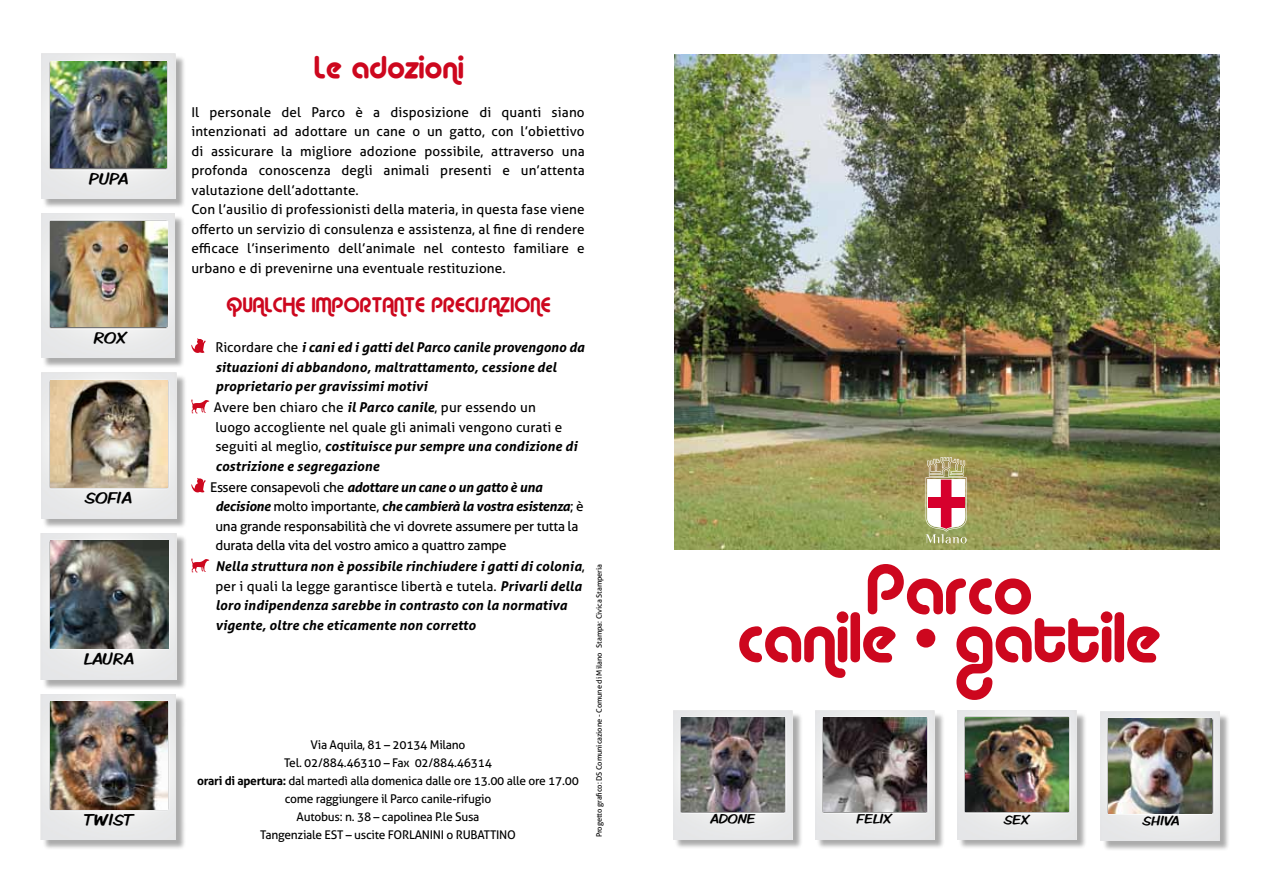
<style>
.page{position:relative;width:1263px;height:893px;background:#fff}
.page>*{position:absolute;margin:0;border:0;box-sizing:border-box;transform-origin:0 0}
.t1{font:70.5px "Alba";letter-spacing:-.01em;color:#cd071e}
.t2{font:31.5px "Alba";color:#cd071e}
.t3{font:21px "Alba";color:#cd071e}
.t4{font:16.5px "Komika Display Kaps";color:#000}
.t5{font:13.5px/19.5px "Aller";letter-spacing:.01em;color:#000}
.t6{font:italic 700 13.5px/19.5px "Aller";letter-spacing:.01em;color:#000}
.t7{font:13.5px/19.5px "Aller";letter-spacing:-.02em;color:#000}
.t8{font:13.5px "Komika Display Kaps";color:#000}
.t9{font:12px/18px "Aller";letter-spacing:-.02em;color:#000;text-align:center}
.t10{font:7.5px "Aller";letter-spacing:-.01em;color:#000}
.s1{font-weight:400;font-style:normal}
.s2{font-weight:700;font-style:italic}
.s3{font-weight:700}
</style>
<div class="page">
<img style="left:674px;top:54px;width:545px;height:496px">
<svg style="left:191px;top:338px;width:15px;height:15px"></svg>
<svg style="left:191px;top:399px;width:18px;height:14px"></svg>
<svg style="left:191px;top:478px;width:15px;height:14px"></svg>
<svg style="left:191px;top:558px;width:18px;height:14px"></svg>
<div style="left:43px;top:374px;width:144px;height:155px;background:#000;opacity:.33"></div>
<img style="left:41px;top:373px;width:135px;height:145px">
<img style="left:50px;top:380px;width:118px;height:107px">
<div style="left:43px;top:55px;width:143px;height:154px;background:#000;opacity:.33"></div>
<img style="left:41px;top:54px;width:134px;height:145px">
<img style="left:50px;top:61px;width:117px;height:107px">
<div style="left:43px;top:215px;width:143px;height:153px;background:#000;opacity:.33"></div>
<img style="left:41px;top:213px;width:134px;height:145px">
<img style="left:50px;top:221px;width:117px;height:106px">
<div style="left:42px;top:695px;width:144px;height:155px;background:#000;opacity:.33"></div>
<img style="left:41px;top:694px;width:135px;height:146px">
<img style="left:50px;top:702px;width:118px;height:107px">
<div style="left:42px;top:534px;width:145px;height:156px;background:#000;opacity:.33"></div>
<img style="left:41px;top:533px;width:135px;height:146px">
<img style="left:50px;top:541px;width:118px;height:107px">
<div style="left:816px;top:712px;width:129px;height:138px;background:#000;opacity:.33"></div>
<img style="left:815px;top:711px;width:119px;height:128px">
<img style="left:823px;top:717px;width:103px;height:95px">
<div style="left:1102px;top:713px;width:128px;height:138px;background:#000;opacity:.33"></div>
<img style="left:1100px;top:712px;width:119px;height:128px">
<img style="left:1108px;top:719px;width:104px;height:94px">
<div style="left:958px;top:712px;width:129px;height:137px;background:#000;opacity:.33"></div>
<img style="left:957px;top:710px;width:119px;height:129px">
<img style="left:965px;top:717px;width:103px;height:95px">
<div style="left:675px;top:712px;width:128px;height:138px;background:#000;opacity:.33"></div>
<img style="left:673px;top:711px;width:119px;height:128px">
<img style="left:681px;top:717px;width:103px;height:95px">
<svg style="left:925px;top:457px;width:42px;height:86px"></svg>
<p class="t4" style="left:89px;top:168px;width:41px">PUPA</p>
<p class="t4" style="left:94px;top:328px;width:34px">ROX</p>
<p class="t4" style="left:85px;top:488px;width:48px">SOFIA</p>
<p class="t4" style="left:84px;top:649px;width:51px">LAURA</p>
<p class="t4" style="left:85px;top:809px;width:41px">TWIST</p>
<h2 class="t2" style="left:313px;top:49px;width:152px">Le adozioni</h2>
<p class="t5" style="left:191px;top:102px;width:395px">Il personale del Parco è a disposizione di quanti siano intenzionati ad adottare un cane o un gatto, con l’obiettivo di assicurare la migliore adozione possibile, attraverso una profonda conoscenza degli animali presenti e un’attenta valutazione dell’adottante.<br>Con l’ausilio di professionisti della materia, in questa fase viene offerto un servizio di consulenza e assistenza, al fine di rendere efficace l’inserimento dell’animale nel contesto familiare e urbano e di prevenirne una eventuale restituzione.</p>
<h3 class="t3" style="left:226px;top:292px;width:326px">QUALCHE IMPORTANTE PRECISAZIONE</h3>
<p class="t6" style="left:215px;top:338px;width:371px"><span class="s1">Ricordare che</span> i cani ed i gatti del Parco canile provengono da situazioni di abbandono, maltrattamento, cessione del proprietario per gravissimi motivi</p>
<p class="t5" style="left:214px;top:398px;width:365px">Avere ben chiaro che <span class="s2">il Parco canile</span>, pur essendo un<br>luogo accogliente nel quale gli animali vengono curati e seguiti al meglio, <span class="s2">costituisce pur sempre una condizione di costrizione e segregazione</span></p>
<p class="t7" style="left:215px;top:477px;width:370px;text-indent:-5px">Essere consapevoli che <span class="s2">adottare un cane o un gatto è una decisione</span> molto importante, <span class="s2">che cambierà la vostra esistenza</span>; è una grande responsabilità che vi dovrete assumere per tutta la durata della vita del vostro amico a quattro zampe</p>
<p class="t6" style="left:215px;top:557px;width:371px">Nella struttura non è possibile rinchiudere i gatti di colonia<span class="s1">, per i quali la legge garantisce libertà e tutela.</span> Privarli della loro indipendenza sarebbe in contrasto con la normativa vigente, oltre che eticamente non corretto</p>
<p class="t9" style="left:197px;top:736px;width:383px">Via Aquila, 81 – 20134 Milano<br>Tel. 02/884.46310 – Fax 02/884.46314<br><span class="s3">orari di apertura:</span> dal martedì alla domenica dalle ore 13.00 alle ore 17.00 come raggiungere il Parco canile-rifugio<br>Autobus: n. 38 – capolinea P.le Susa<br>Tangenziale EST – uscite FORLANINI o RUBATTINO</p>
<p class="t10" style="left:595px;top:837px;width:275px;rotate:-90deg">Progetto grafico: DS Comunicazione - Comune di Milano Stampa: Civica Stamperia</p>
<h1 class="t1" style="left:864px;top:548px;width:169px">Parco</h1>
<h1 class="t1" style="left:735px;top:596px;width:426px">canile • gattile</h1>
<p class="t8" style="left:710px;top:811px;width:47px">ADONE</p>
<p class="t8" style="left:857px;top:811px;width:37px">FELIX</p>
<p class="t8" style="left:1004px;top:811px;width:28px">SEX</p>
<p class="t8" style="left:1142px;top:812px;width:38px">SHIVA</p>
</div>
